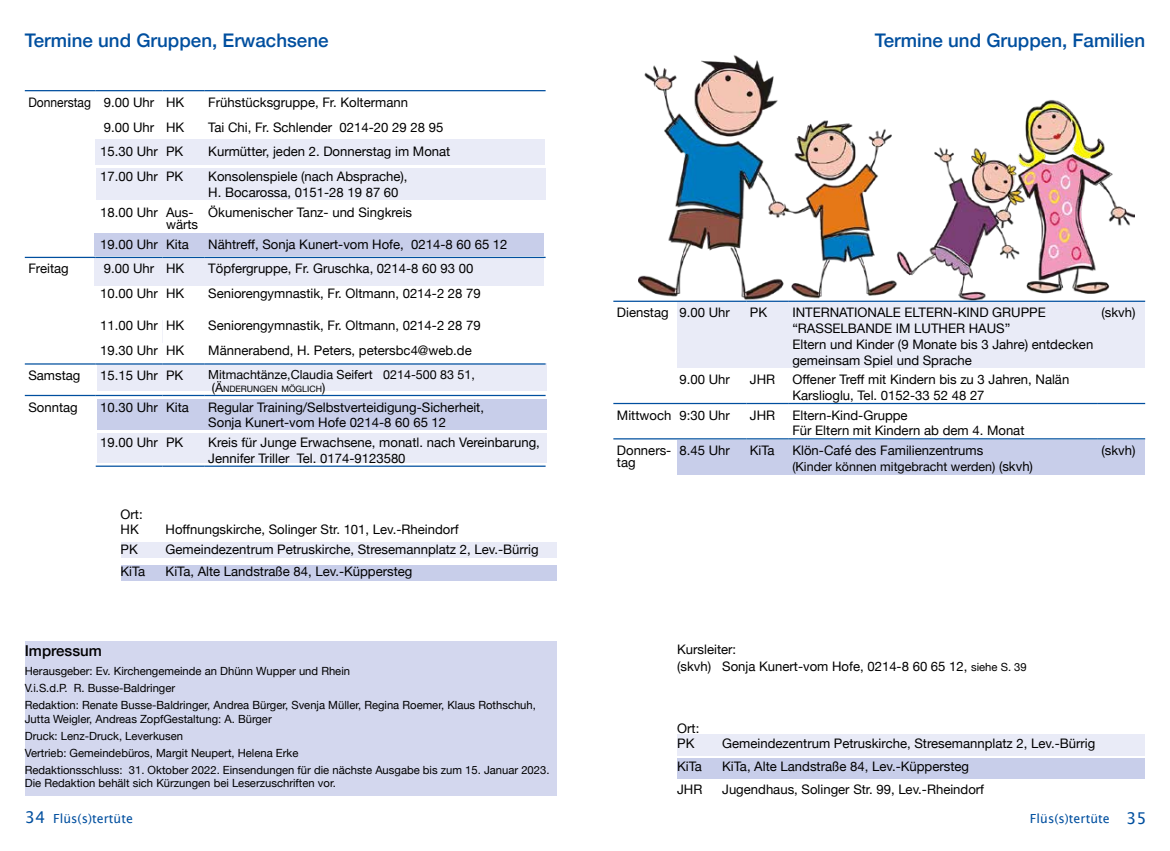
<style>
.page{position:relative;width:1170px;height:851px;background:#fff}
.page>*{position:absolute;margin:0;border:0;box-sizing:border-box;transform-origin:0 0}
.t1{font:500 18.75px "Helvetica Neue";color:#004f9f}
.t2{font:500 15px "Helvetica Neue";color:#000}
.t3{font:13.12px/15.8px "Helvetica Neue";color:#000}
.t4{font:13.12px "Helvetica Neue";color:#000;scale:.92 1}
.t5{font:12.5px "Helvetica Neue";color:#000}
.t6{font:12.5px "Lucida Grande";color:#004f9f}
.t7{font:11.25px/17px "Helvetica Neue";color:#000}
.t8{font:8.75px "Helvetica Neue";color:#000}
.s1{font-size:12.5px}
.s2{font-size:13.12px}
.s3{font-size:11.25px}
.s4{font-size:16.25px}
</style>
<div class="page">
<div style="left:677px;top:440px;width:467px;height:35px;background:#c8ceea"></div>
<div style="left:97px;top:399px;width:449px;height:30px;background:#c8ceea"></div>
<div style="left:677px;top:302px;width:467px;height:65px;background:#e9ebf7"></div>
<div style="left:97px;top:434px;width:449px;height:29px;background:#e9ebf7"></div>
<div style="left:94px;top:257px;width:450px;height:29px;background:#e9ebf7"></div>
<div style="left:96px;top:139px;width:449px;height:25px;background:#e9ebf7"></div>
<div style="left:96px;top:168px;width:449px;height:32px;background:#e9ebf7"></div>
<div style="left:676px;top:758px;width:468px;height:21px;background:#c8ceea"></div>
<div style="left:677px;top:734px;width:467px;height:21px;background:#e9ebf7"></div>
<img style="left:638px;top:55px;width:496px;height:245px">
<div style="left:94px;top:233px;width:450px;height:23px;background:#c8ceea"></div>
<div style="left:121px;top:565px;width:435px;height:16px;background:#c8ceea"></div>
<div style="left:121px;top:542px;width:435px;height:16px;background:#e9ebf7"></div>
<hr style="left:613px;top:300px;width:63px;height:2px;background:#004f9f">
<hr style="left:676px;top:300px;width:70px;height:2px;background:#004f9f">
<hr style="left:746px;top:300px;width:42px;height:2px;background:#004f9f">
<hr style="left:788px;top:300px;width:309px;height:2px;background:#004f9f">
<hr style="left:1097px;top:300px;width:47px;height:2px;background:#004f9f">
<hr style="left:613px;top:403px;width:63px;height:1px;background:#004f9f">
<hr style="left:676px;top:403px;width:70px;height:1px;background:#004f9f">
<hr style="left:746px;top:403px;width:42px;height:1px;background:#004f9f">
<hr style="left:788px;top:403px;width:309px;height:1px;background:#004f9f">
<hr style="left:1097px;top:403px;width:47px;height:1px;background:#004f9f">
<hr style="left:613px;top:438px;width:63px;height:1px;background:#004f9f">
<hr style="left:676px;top:438px;width:70px;height:1px;background:#004f9f">
<hr style="left:746px;top:438px;width:42px;height:1px;background:#004f9f">
<hr style="left:788px;top:438px;width:309px;height:1px;background:#004f9f">
<hr style="left:1097px;top:438px;width:47px;height:1px;background:#004f9f">
<svg style="left:25px;top:320px;width:520px;height:75px"></svg>
<hr style="left:96px;top:465px;width:66px;height:1px;background:#004f9f">
<hr style="left:162px;top:465px;width:43px;height:1px;background:#004f9f">
<hr style="left:205px;top:465px;width:340px;height:1px;background:#004f9f">
<hr style="left:25px;top:257px;width:71px;height:1px;background:#004f9f">
<hr style="left:96px;top:257px;width:66px;height:1px;background:#004f9f">
<hr style="left:162px;top:257px;width:43px;height:1px;background:#004f9f">
<hr style="left:205px;top:257px;width:340px;height:1px;background:#004f9f">
<hr style="left:25px;top:90px;width:71px;height:1px;background:#004f9f">
<hr style="left:96px;top:90px;width:66px;height:1px;background:#004f9f">
<hr style="left:162px;top:90px;width:43px;height:1px;background:#004f9f">
<hr style="left:205px;top:90px;width:340px;height:1px;background:#004f9f">
<hr style="left:25px;top:363px;width:71px;height:1px;background:#004f9f">
<hr style="left:96px;top:363px;width:66px;height:1px;background:#004f9f">
<hr style="left:162px;top:363px;width:43px;height:1px;background:#004f9f">
<hr style="left:205px;top:363px;width:340px;height:1px;background:#004f9f">
<hr style="left:25px;top:395px;width:71px;height:1px;background:#004f9f">
<hr style="left:96px;top:395px;width:66px;height:1px;background:#004f9f">
<hr style="left:162px;top:395px;width:43px;height:1px;background:#004f9f">
<hr style="left:205px;top:395px;width:340px;height:1px;background:#004f9f">
<div style="left:25px;top:641px;width:531px;height:154px;background:#d3d7ee"></div>
<h1 class="t1" style="left:25px;top:25px;width:305px">Termine und Gruppen, Erwachsene</h1>
<h1 class="t1" style="left:874px;top:25px;width:272px">Termine und Gruppen, Familien</h1>
<p class="t4" style="left:28px;top:93px;width:171px">Donnerstag 9.00 Uhr HK</p>
<p class="t3" style="left:208px;top:95px;width:201px">Frühstücksgruppe, Fr. Koltermann</p>
<p class="t3" style="left:104px;top:120px;width:82px">9.00 Uhr HK</p>
<p class="t3" style="left:208px;top:120px;width:236px">Tai Chi, Fr. Schlender 0214-20 29 28 95</p>
<p class="t3" style="left:100px;top:144px;width:85px">15.30 Uhr PK</p>
<p class="t3" style="left:208px;top:144px;width:243px">Kurmütter, jeden 2. Donnerstag im Monat</p>
<p class="t3" style="left:100px;top:169px;width:85px">17.00 Uhr PK</p>
<p class="t3" style="left:208px;top:169px;width:201px">Konsolenspiele (nach Absprache),<br>H. Bocarossa, 0151-28 19 87 60</p>
<p class="t3" style="left:166px;top:206px;width:34px;line-height:12.5px;text-indent:-66px">18.00 Uhr Aus&shy;wärts</p>
<p class="t3" style="left:208px;top:205px;width:205px">Ökumenischer Tanz- und Singkreis</p>
<p class="t3" style="left:100px;top:237px;width:90px">19.00 Uhr Kita</p>
<p class="t3" style="left:208px;top:237px;width:301px">Nähtreff, Sonja Kunert-vom Hofe, 0214-8 60 65 12</p>
<p class="t3" style="left:28px;top:261px;width:42px">Freitag</p>
<p class="t3" style="left:104px;top:261px;width:82px">9.00 Uhr HK</p>
<p class="t3" style="left:208px;top:261px;width:266px">Töpfergruppe, Fr. Gruschka, 0214-8 60 93 00</p>
<p class="t3" style="left:100px;top:286px;width:85px">10.00 Uhr HK</p>
<p class="t3" style="left:208px;top:286px;width:274px">Seniorengymnastik, Fr. Oltmann, 0214-2 28 79</p>
<p class="t3" style="left:100px;top:318px;width:85px">11.00 Uhr HK</p>
<p class="t3" style="left:208px;top:318px;width:274px">Seniorengymnastik, Fr. Oltmann, 0214-2 28 79</p>
<p class="t3" style="left:100px;top:343px;width:85px">19.30 Uhr HK</p>
<p class="t3" style="left:208px;top:343px;width:265px">Männerabend, H. Peters, petersbc4@web.de</p>
<p class="t3" style="left:28px;top:368px;width:54px">Samstag</p>
<p class="t3" style="left:100px;top:368px;width:85px">15.15 Uhr PK</p>
<p class="t5" style="left:208px;top:366px;width:268px">Mitmachtänze,Claudia Seifert 0214-500 83 51,</p>
<p class="t8" style="left:212px;top:382px;width:115px"><span class="s1">(Ä</span>NDERUNGEN MÖGLICH<span class="s1">)</span></p>
<p class="t3" style="left:28px;top:399px;width:51px">Sonntag</p>
<p class="t3" style="left:100px;top:399px;width:90px">10.30 Uhr Kita</p>
<p class="t3" style="left:208px;top:399px;width:277px">Regular Training/Selbstverteidigung-Sicherheit,<br>Sonja Kunert-vom Hofe 0214-8 60 65 12</p>
<p class="t3" style="left:100px;top:435px;width:85px">19.00 Uhr PK</p>
<p class="t3" style="left:208px;top:435px;width:333px">Kreis für Junge Erwachsene, monatl. nach Vereinbarung,<br>Jennifer Triller Tel. 0174-9123580</p>
<p class="t3" style="left:120px;top:506px;width:24px">Ort:<br>HK</p>
<p class="t3" style="left:165px;top:522px;width:294px">Hoffnungskirche, Solinger Str. 101, Lev.-Rheindorf</p>
<p class="t3" style="left:120px;top:541px;width:19px">PK</p>
<p class="t3" style="left:165px;top:541px;width:374px">Gemeindezentrum Petruskirche, Stresemannplatz 2, Lev.-Bürrig</p>
<p class="t3" style="left:120px;top:564px;width:26px">KiTa</p>
<p class="t3" style="left:165px;top:564px;width:248px">KiTa, Alte Landstraße 84, Lev.-Küppersteg</p>
<p class="t3" style="left:617px;top:305px;width:114px">Dienstag 9.00 Uhr</p>
<p class="t3" style="left:749px;top:305px;width:19px">PK</p>
<p class="t3" style="left:792px;top:305px;width:302px">INTERNATIONALE ELTERN-KIND GRUPPE “RASSELBANDE IM LUTHER HAUS”<br>Eltern und Kinder (9 Monate bis 3 Jahre) entdecken gemeinsam Spiel und Sprache</p>
<p class="t3" style="left:1101px;top:305px;width:36px">(skvh)</p>
<p class="t3" style="left:679px;top:372px;width:52px">9.00 Uhr</p>
<p class="t3" style="left:749px;top:372px;width:27px">JHR</p>
<p class="t3" style="left:792px;top:372px;width:278px">Offener Treff mit Kindern bis zu 3 Jahren, Nalän<br>Karslioglu, Tel. 0152-33 52 48 27</p>
<p class="t3" style="left:617px;top:407px;width:114px">Mittwoch 9:30 Uhr</p>
<p class="t3" style="left:749px;top:407px;width:27px">JHR</p>
<p class="t3" style="left:792px;top:407px;width:233px">Eltern-Kind-Gruppe<br>Für Eltern mit Kindern ab dem 4. Monat</p>
<p class="t3" style="left:617px;top:444px;width:56px;line-height:12.5px">Donners&shy;tag</p>
<p class="t3" style="left:679px;top:443px;width:52px">8.45 Uhr</p>
<p class="t3" style="left:749px;top:443px;width:26px">KiTa</p>
<p class="t3" style="left:792px;top:443px;width:192px">Klön-Café des Familienzentrums</p>
<p class="t3" style="left:1101px;top:443px;width:36px">(skvh)</p>
<p class="t5" style="left:792px;top:457px;width:242px">(Kinder können mitgebracht werden) <span class="s2">(skvh)</span></p>
<p class="t3" style="left:677px;top:642px;width:351px;line-height:16.8px">Kursleiter:<br>(skvh) Sonja Kunert-vom Hofe, 0214-8 60 65 12, <span class="s3">siehe S. 39</span></p>
<p class="t2" style="left:25px;top:639px;width:78px">Impressum</p>
<p class="t7" style="left:25px;top:663px;width:512px">Herausgeber: Ev. Kirchengemeinde an Dhünn Wupper und Rhein<br>V.i.S.d.P. R. Busse-Baldringer<br>Redaktion: Renate Busse-Baldringer, Andrea Bürger, Svenja Müller, Regina Roemer, Klaus Rothschuh,</p>
<p class="t7" style="left:25px;top:710px;width:526px">Jutta Weigler, Andreas ZopfGestaltung: A. Bürger<br>Druck: Lenz-Druck, Leverkusen<br>Vertrieb: Gemeindebüros, Margit Neupert, Helena Erke<br>Redaktionsschluss: 31. Oktober 2022. Einsendungen für die nächste Ausgabe bis zum 15. Januar 2023.</p>
<p class="t7" style="left:25px;top:775px;width:312px">Die Redaktion behält sich Kürzungen bei Leserzuschriften vor.</p>
<p class="t6" style="left:25px;top:810px;width:110px"><span class="s4">34</span> Flüs(s)tertüte</p>
<p class="t6" style="left:1029px;top:810px;width:118px">Flüs(s)tertüte <span class="s4">35</span></p>
<p class="t3" style="left:677px;top:720px;width:24px">Ort:<br>PK</p>
<p class="t3" style="left:722px;top:736px;width:374px">Gemeindezentrum Petruskirche, Stresemannplatz 2, Lev.-Bürrig</p>
<p class="t3" style="left:677px;top:759px;width:26px">KiTa</p>
<p class="t3" style="left:722px;top:759px;width:248px">KiTa, Alte Landstraße 84, Lev.-Küppersteg</p>
<p class="t3" style="left:677px;top:782px;width:27px">JHR</p>
<p class="t3" style="left:722px;top:782px;width:263px">Jugendhaus, Solinger Str. 99, Lev.-Rheindorf</p>
</div>
